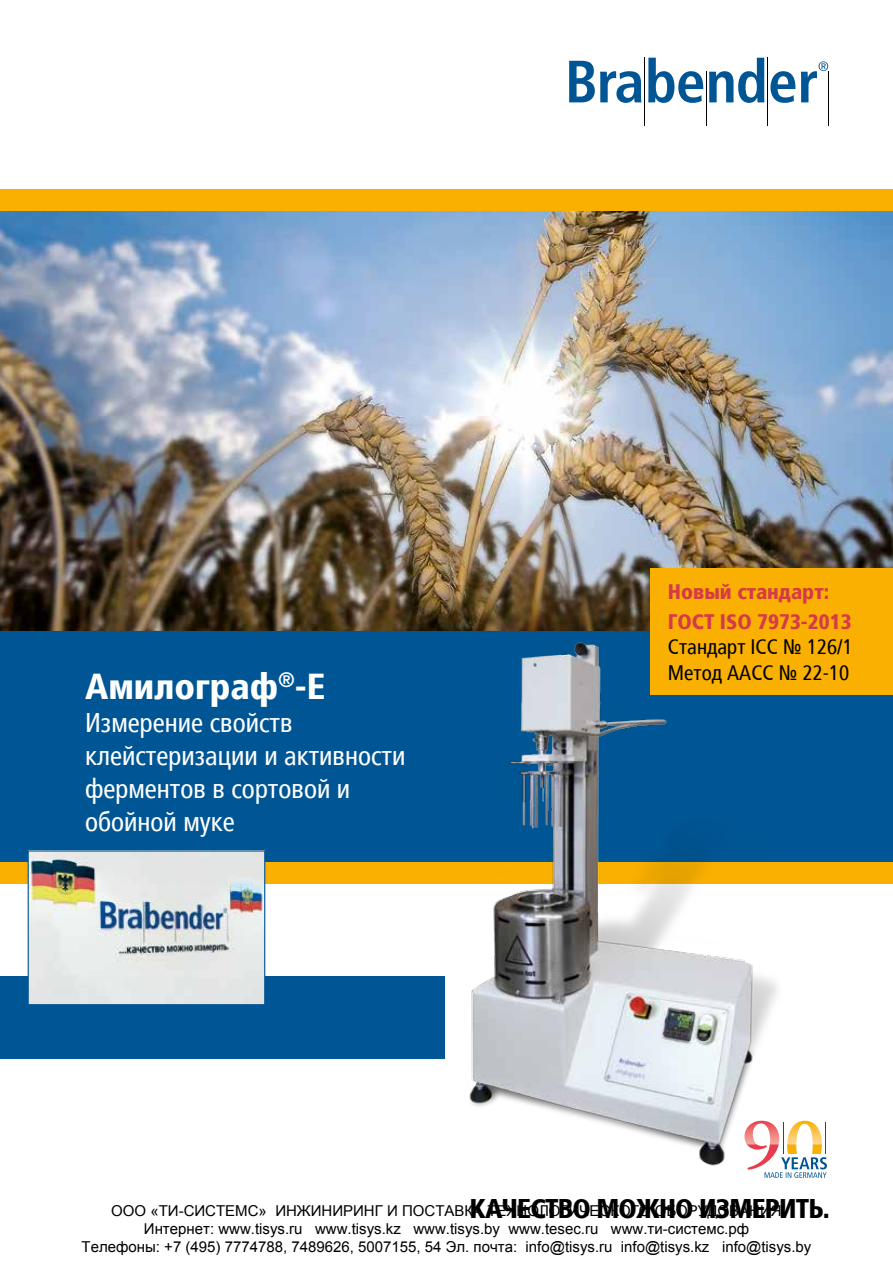
<style>
.page{position:relative;width:893px;height:1263px;background:#fff}
.page>*{position:absolute;margin:0;border:0;box-sizing:border-box;transform-origin:0 0}
.t1{font:900 condensed 36px "Frutiger LTCYR";color:#fff}
.t2{font:condensed 27px/33px "Frutiger LTCYR";color:#fff}
.t3{font:condensed 21px/25.5px "Frutiger LTCYR";color:#000}
.t4{font:900 condensed 21px/29.7px "Frutiger LTCYR";color:#d63948}
.t5{font:15px "Arial";color:#000}
.s1{font-family:"Frutiger LTCYR";font-weight:900;font-stretch:condensed;font-size:27px}
</style>
<div class="page">
<img style="left:0;top:211px;width:893px;height:420px">
<div style="left:0;top:189px;width:893px;height:22px;background:#f9b000"></div>
<div style="left:0;top:631px;width:893px;height:253px;background:#005694"></div>
<div style="left:0;top:863px;width:893px;height:21px;background:#f9b000"></div>
<img style="left:438px;top:618px;width:389px;height:548px">
<div style="left:651px;top:568px;width:242px;height:127px;background:#f9b000"></div>
<svg style="left:569px;top:61px;width:72px;height:42px"></svg>
<svg style="left:648px;top:58px;width:55px;height:45px"></svg>
<svg style="left:709px;top:58px;width:55px;height:45px"></svg>
<svg style="left:770px;top:71px;width:25px;height:32px"></svg>
<svg style="left:801px;top:61px;width:27px;height:41px"></svg>
<hr style="left:644px;top:58px;width:1px;height:68px;background:#000">
<hr style="left:767px;top:58px;width:1px;height:68px;background:#000">
<hr style="left:706px;top:72px;width:1px;height:54px;background:#000">
<hr style="left:828px;top:72px;width:1px;height:54px;background:#000">
<div style="left:0;top:976px;width:444px;height:82px;background:#005694"></div>
<img style="left:30px;top:852px;width:233px;height:151px">
<div style="left:28px;top:850px;width:237px;height:155px;border:1px solid #005694"></div>
<svg style="left:744px;top:1121px;width:83px;height:57px"></svg>
<h1 class="t1" style="left:85px;top:667px;width:242px">Амилограф<sup>®</sup>-Е</h1>
<h2 class="t2" style="left:85px;top:707px;width:322px">Измерение свойств клейстеризации и активности ферментов в сортовой и обойной муке</h2>
<h3 class="t4" style="left:668px;top:577px;width:185px">Новый стандарт:<br>ГОСТ ISO 7973-2013</h3>
<h3 class="t3" style="left:668px;top:635px;width:186px">Стандарт ICC № 126/1<br>Метод AACC № 22-10</h3>
<p class="t5" style="left:111px;top:1201px;width:720px">ООО «ТИ-СИСТЕМС» ИНЖИНИРИНГ И ПОСТАВК<span class="s1">КАЧЕСТВО МОЖНО ИЗМЕРИТЬ.</span></p>
<p class="t5" style="left:473px;top:1201px;width:310px">А ТЕХНОЛОГИЧЕСКОГО ОБОРУДОВАНИЯ</p>
<p class="t5" style="left:144px;top:1219px;width:607px">Интернет: www.tisys.ru www.tisys.kz www.tisys.by www.tesec.ru www.ти-системс.рф</p>
<p class="t5" style="left:82px;top:1237px;width:731px">Телефоны: +7 (495) 7774788, 7489626, 5007155, 54 Эл. почта: info@tisys.ru info@tisys.kz info@tisys.by</p>
</div>
